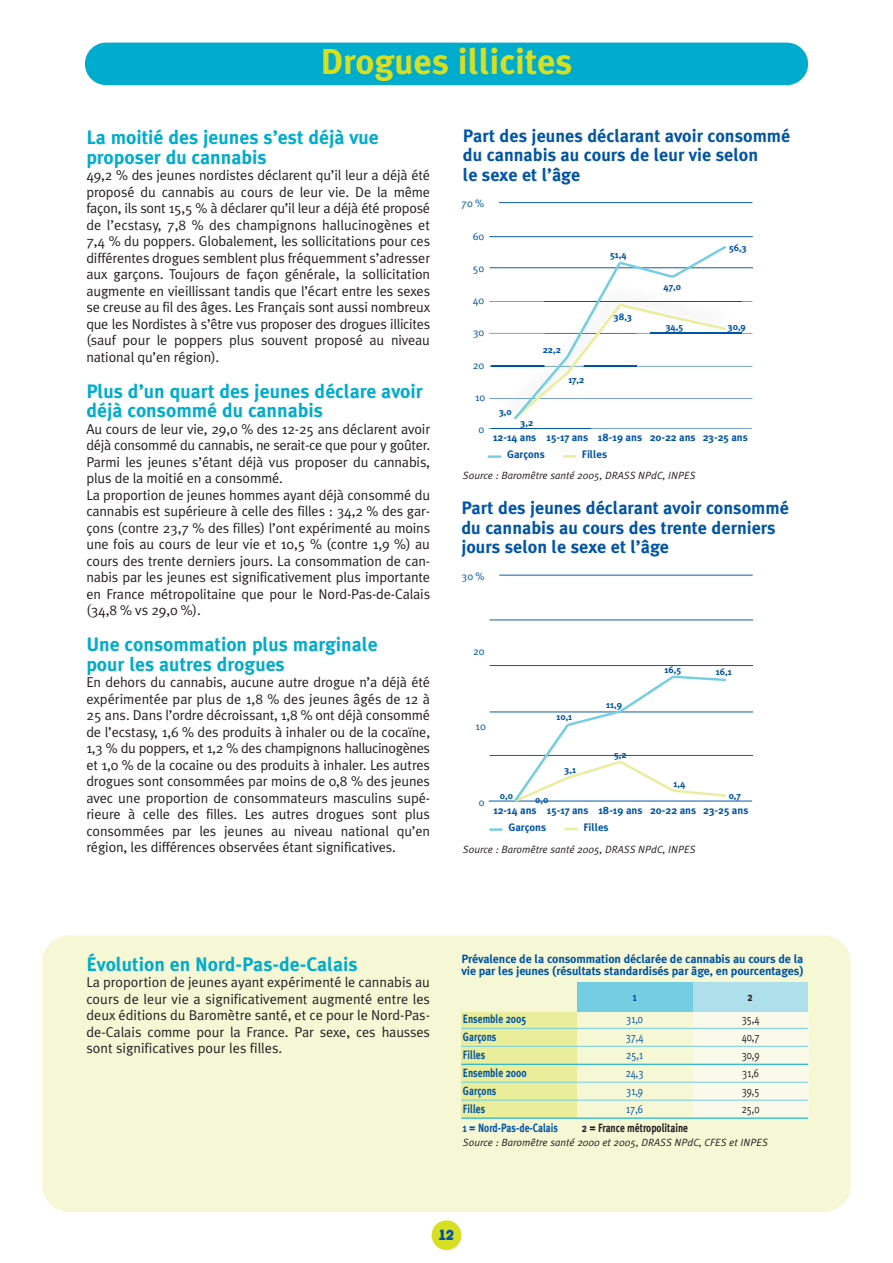
<style>
.page{position:relative;width:893px;height:1263px;background:#fff}
.page>*{position:absolute;margin:0;border:0;box-sizing:border-box;transform-origin:0 0}
.t1{font:700 36px "Meta Plus";color:#d7df23}
.t2{font:700 19.5px/19.5px "Meta Plus";color:#00accd}
.t3{font:700 18px/19.5px "Meta Plus";color:#0054a6}
.t4{font:700 15px "Keedy Sans";color:#0054a6}
.t5{font:14.25px/16.5px "Meta Plus Normal";letter-spacing:-.01em;color:#231f20;text-align:justify}
.t6{font:700 12px/12px "Meta Plus";letter-spacing:-.01em;color:#0054a6}
.t7{font:700 12px/18px "Meta Plus";letter-spacing:-.01em;color:#0054a6;scale:.8 1}
.t8{font:12px/18px "Meta Plus Normal";color:#0054a6;text-align:justify;scale:.8 1}
.t9{font:12px/18px "Meta Plus Normal";color:#231f20;text-align:justify;scale:.8 1}
.t10{font:700 12px "Meta Plus";color:#231f20;scale:.8 1}
.t11{font:700 10.8px "Meta Plus";color:#0054a6}
.t12{font:10.8px "Meta Plus Normal";color:#0054a6}
.t13{font:italic 10.5px "Meta Plus Normal";color:#231f20}
.t14{font:700 9.6px "Meta Plus";color:#0054a6}
</style>
<div class="page">
<div style="left:42px;top:936px;width:808px;height:276px;background:#f5f7d5;border-radius:27px"></div>
<div style="left:431px;top:1220px;width:30px;height:30px;background:#d7df23;border-radius:50%"></div>
<div style="left:85px;top:43px;width:723px;height:42px;background:#00accd;border-radius:21px"></div>
<hr style="left:636px;top:366px;width:116px;height:1px;background:#0054a6">
<hr style="left:489px;top:268px;width:264px;height:1px;background:#0054a6">
<hr style="left:499px;top:202px;width:253px;height:1px;background:#0054a6">
<hr style="left:489px;top:236px;width:263px;height:1px;background:#0054a6">
<hr style="left:583px;top:398px;width:169px;height:1px;background:#0054a6">
<hr style="left:590px;top:428px;width:161px;height:1px;background:#0054a6">
<img style="left:729px;top:301px;width:12px;height:1px">
<img style="left:729px;top:333px;width:12px;height:1px">
<svg style="left:487px;top:246px;width:242px;height:212px"></svg>
<hr style="left:499px;top:575px;width:253px;height:1px;background:#0054a6">
<hr style="left:489px;top:620px;width:264px;height:1px;background:#0054a6">
<hr style="left:489px;top:665px;width:264px;height:1px;background:#0054a6">
<hr style="left:489px;top:712px;width:264px;height:1px;background:#0054a6">
<hr style="left:489px;top:755px;width:264px;height:1px;background:#0054a6">
<hr style="left:488px;top:801px;width:264px;height:1px;background:#0054a6">
<svg style="left:488px;top:675px;width:240px;height:156px"></svg>
<div style="left:461px;top:1012px;width:116px;height:106px;background:#eaed9a"></div>
<div style="left:692px;top:982px;width:116px;height:30px;background:#aee0ec"></div>
<div style="left:577px;top:982px;width:115px;height:30px;background:#74cee2"></div>
<div style="left:693px;top:1012px;width:115px;height:106px;background:#f9fae9"></div>
<hr style="left:461px;top:1028px;width:347px;height:1px;background:#74cee2">
<hr style="left:461px;top:1046px;width:347px;height:1px;background:#74cee2">
<hr style="left:461px;top:1064px;width:347px;height:1px;background:#00accd">
<hr style="left:461px;top:1082px;width:347px;height:1px;background:#74cee2">
<hr style="left:461px;top:1100px;width:347px;height:1px;background:#74cee2">
<hr style="left:461px;top:1118px;width:347px;height:1px;background:#00accd">
<h1 class="t1" style="left:320px;top:45px;width:254px">Drogues illicites</h1>
<h2 class="t2" style="left:86px;top:129px;width:294px">La moitié des jeunes s’est déjà vue proposer du cannabis</h2>
<p class="t5" style="left:86px;top:168px;width:345px">49,2 % des jeunes nordistes déclarent qu’il leur a déjà été proposé du cannabis au cours de leur vie. De la même façon, ils sont 15,5 % à déclarer qu’il leur a déjà été proposé de l’ecstasy, 7,8 % des champignons hallucinogènes et 7,4 % du poppers. Globalement, les sollicitations pour ces différentes drogues semblent plus fréquemment s’adresser aux garçons. Toujours de façon générale, la sollicitation augmente en vieillissant tandis que l’écart entre les sexes se creuse au fil des âges. Les Français sont aussi nombreux que les Nordistes à s’être vus proposer des drogues illicites (sauf pour le poppers plus souvent proposé au niveau national qu’en région).</p>
<h2 class="t2" style="left:86px;top:382px;width:338px">Plus d’un quart des jeunes déclare avoir déjà consommé du cannabis</h2>
<p class="t5" style="left:86px;top:421px;width:345px;text-align:left">Au cours de leur vie, 29,0 % des 12-25 ans déclarent avoir déjà consommé du cannabis, ne serait-ce que pour y goûter.<br>Parmi les jeunes s’étant déjà vus proposer du cannabis, plus de la moitié en a consommé.<br>La proportion de jeunes hommes ayant déjà consommé du cannabis est supérieure à celle des filles : 34,2 % des gar&shy;çons (contre 23,7 % des filles) l’ont expérimenté au moins une fois au cours de leur vie et 10,5 % (contre 1,9 %) au cours des trente derniers jours. La consommation de can&shy;nabis par les jeunes est significativement plus importante en France métropolitaine que pour le Nord-Pas-de-Calais (34,8 % vs 29,0 %).</p>
<h2 class="t2" style="left:86px;top:636px;width:293px">Une consommation plus marginale pour les autres drogues</h2>
<p class="t5" style="left:86px;top:675px;width:345px">En dehors du cannabis, aucune autre drogue n’a déjà été expérimentée par plus de 1,8 % des jeunes âgés de 12 à 25 ans. Dans l’ordre décroissant, 1,8 % ont déjà consommé de l’ecstasy, 1,6 % des produits à inhaler ou de la cocaïne, 1,3 % du poppers, et 1,2 % des champignons hallucinogènes et 1,0 % de la cocaine ou des produits à inhaler. Les autres drogues sont consommées par moins de 0,8 % des jeunes avec une proportion de consommateurs masculins supé&shy;rieure à celle des filles. Les autres drogues sont plus consommées par les jeunes au niveau national qu’en région, les différences observées étant significatives.</p>
<p class="t3" style="left:463px;top:126px;width:329px">Part des jeunes déclarant avoir consommé du cannabis au cours de leur vie selon<br>le sexe et l’âge</p>
<p class="t12" style="left:461px;top:199px;width:24px">70 %</p>
<p class="t12" style="left:472px;top:231px;width:13px">60</p>
<p class="t12" style="left:472px;top:263px;width:13px">50</p>
<p class="t12" style="left:472px;top:296px;width:13px">40</p>
<p class="t12" style="left:472px;top:328px;width:13px">30</p>
<p class="t12" style="left:472px;top:360px;width:13px">20</p>
<p class="t12" style="left:475px;top:392px;width:12px">10</p>
<p class="t12" style="left:478px;top:425px;width:7px">0</p>
<p class="t14" style="left:499px;top:408px;width:14px">3,0</p>
<p class="t14" style="left:520px;top:418px;width:14px">3,2</p>
<p class="t14" style="left:542px;top:346px;width:20px">22,2</p>
<p class="t14" style="left:568px;top:375px;width:17px">17,2</p>
<p class="t14" style="left:610px;top:250px;width:18px">51,4</p>
<p class="t14" style="left:614px;top:312px;width:20px">38,3</p>
<p class="t14" style="left:663px;top:282px;width:19px">47,0</p>
<p class="t14" style="left:665px;top:323px;width:19px">34,5</p>
<p class="t14" style="left:729px;top:243px;width:19px">56,3</p>
<p class="t14" style="left:728px;top:323px;width:20px">30,9</p>
<p class="t11" style="left:493px;top:433px;width:256px">12-14 ans 15-17 ans 18-19 ans 20-22 ans 23-25 ans</p>
<p class="t11" style="left:507px;top:449px;width:39px">Garçons</p>
<p class="t11" style="left:582px;top:449px;width:27px">Filles</p>
<p class="t13" style="left:463px;top:471px;width:234px">Source : Baromêtre santé 2005, DRASS NPdC, INPES</p>
<p class="t3" style="left:461px;top:499px;width:329px">Part des jeunes déclarant avoir consommé du cannabis au cours des trente derniers jours selon le sexe et l’âge</p>
<p class="t12" style="left:461px;top:571px;width:24px">30 %</p>
<p class="t12" style="left:473px;top:647px;width:13px">20</p>
<p class="t14" style="left:664px;top:665px;width:18px">16,5</p>
<p class="t14" style="left:715px;top:667px;width:17px">16,1</p>
<p class="t12" style="left:475px;top:722px;width:12px">10</p>
<p class="t14" style="left:556px;top:712px;width:17px">10,1</p>
<p class="t14" style="left:606px;top:700px;width:17px">11,9</p>
<p class="t12" style="left:479px;top:797px;width:7px">0</p>
<p class="t14" style="left:564px;top:766px;width:13px">3,1</p>
<p class="t14" style="left:614px;top:750px;width:14px">5,2</p>
<p class="t14" style="left:673px;top:780px;width:13px">1,4</p>
<p class="t14" style="left:500px;top:791px;width:15px">0,0</p>
<p class="t14" style="left:728px;top:791px;width:14px">0,7</p>
<p class="t14" style="left:535px;top:795px;width:15px">0,0</p>
<p class="t11" style="left:493px;top:805px;width:256px">12-14 ans 15-17 ans 18-19 ans 20-22 ans 23-25 ans</p>
<p class="t11" style="left:508px;top:822px;width:39px">Garçons</p>
<p class="t11" style="left:583px;top:822px;width:27px">Filles</p>
<p class="t13" style="left:463px;top:844px;width:234px">Source : Baromêtre santé 2005, DRASS NPdC, INPES</p>
<h2 class="t2" style="left:86px;top:955px;width:273px">Évolution en Nord-Pas-de-Calais</h2>
<p class="t5" style="left:86px;top:975px;width:345px">La proportion de jeunes ayant expérimenté le cannabis au cours de leur vie a significativement augmenté entre les deux éditions du Baromètre santé, et ce pour le Nord-Pas&shy;de-Calais comme pour la France. Par sexe, ces hausses sont significatives pour les filles.</p>
<p class="t6" style="left:461px;top:953px;width:343px">Prévalence de la consommation déclarée de cannabis au cours de la vie par les jeunes (résultats standardisés par âge, en pourcentages)</p>
<p class="t7" style="left:632px;top:988px;width:6px">1</p>
<p class="t8" style="left:625px;top:1010px;width:24px">31,0<br>37,4<br>25,1<br>24,3<br>31,9<br>17,6</p>
<p class="t9" style="left:741px;top:1011px;width:24px">35,4<br>40,7<br>30,9<br>31,6<br>39,5<br>25,0</p>
<p class="t10" style="left:747px;top:991px;width:8px">2</p>
<p class="t7" style="left:463px;top:1010px;width:81px">Ensemble 2005<br>Garçons<br>Filles<br>Ensemble 2000<br>Garçons<br>Filles</p>
<p class="t7" style="left:463px;top:1119px;width:120px">1 = Nord-Pas-de-Calais</p>
<p class="t10" style="left:581px;top:1122px;width:134px">2 = France métropolitaine</p>
<p class="t13" style="left:463px;top:1137px;width:306px">Source : Baromêtre santé 2000 et 2005, DRASS NPdC, CFES et INPES</p>
<p class="t4" style="left:439px;top:1228px;width:17px">12</p>
</div>
